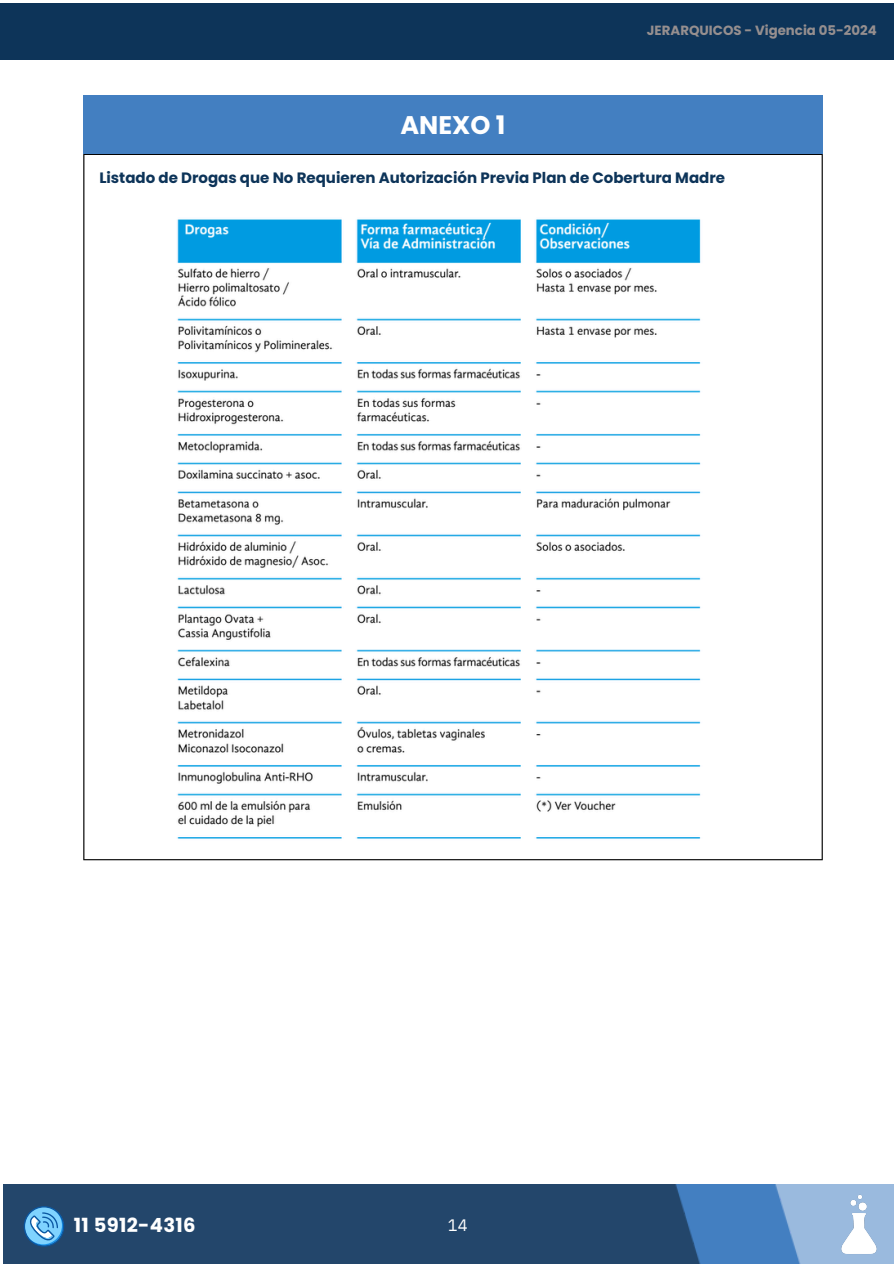
<style>
.page{position:relative;width:894px;height:1264px;background:#fff}
.page>*{position:absolute;margin:0;border:0;box-sizing:border-box;transform-origin:0 0}
.t1{font:700 25.5px "Poppins";color:#fff}
.t2{font:700 19.5px "Poppins";letter-spacing:.02em;color:#fff}
.t3{font:16.5px "IBM Plex Sans";color:#fff}
.t4{font:700 15px "Poppins";color:#0d3459}
.t5{font:700 13.35px "Poppins";color:#968f8f}
</style>
<div class="page">
<img style="left:704px;top:1184px;width:100px;height:79px">
<div style="left:4px;top:1184px;width:700px;height:79px;background:#23466b"></div>
<img style="left:822px;top:1191px;width:71px;height:70px">
<svg style="left:24px;top:1206px;width:40px;height:40px;background:#599dcd"></svg>
<div style="left:0;top:3px;width:893px;height:57px;background:#0d3459"></div>
<hr style="left:83px;top:155px;width:1px;height:704px;background:#000">
<hr style="left:821px;top:155px;width:1px;height:704px;background:#000">
<hr style="left:83px;top:154px;width:739px;height:1px;background:#000">
<hr style="left:83px;top:859px;width:739px;height:1px;background:#000">
<div style="left:83px;top:95px;width:739px;height:59px;background:#437fc1"></div>
<img style="left:177px;top:219px;width:524px;height:620px">
<p class="t1" style="left:400px;top:107px;width:106px">ANEXO 1</p>
<h2 class="t5" style="left:646px;top:21px;width:231px">JERARQUICOS - Vigencia 05-2024</h2>
<p class="t4" style="left:99px;top:167px;width:627px">Listado de Drogas que No Requieren Autorización Previa Plan de Cobertura Madre</p>
<p class="t2" style="left:74px;top:1211px;width:123px">11 5912-4316</p>
<p class="t3" style="left:448px;top:1214px;width:21px">14</p>
</div>
